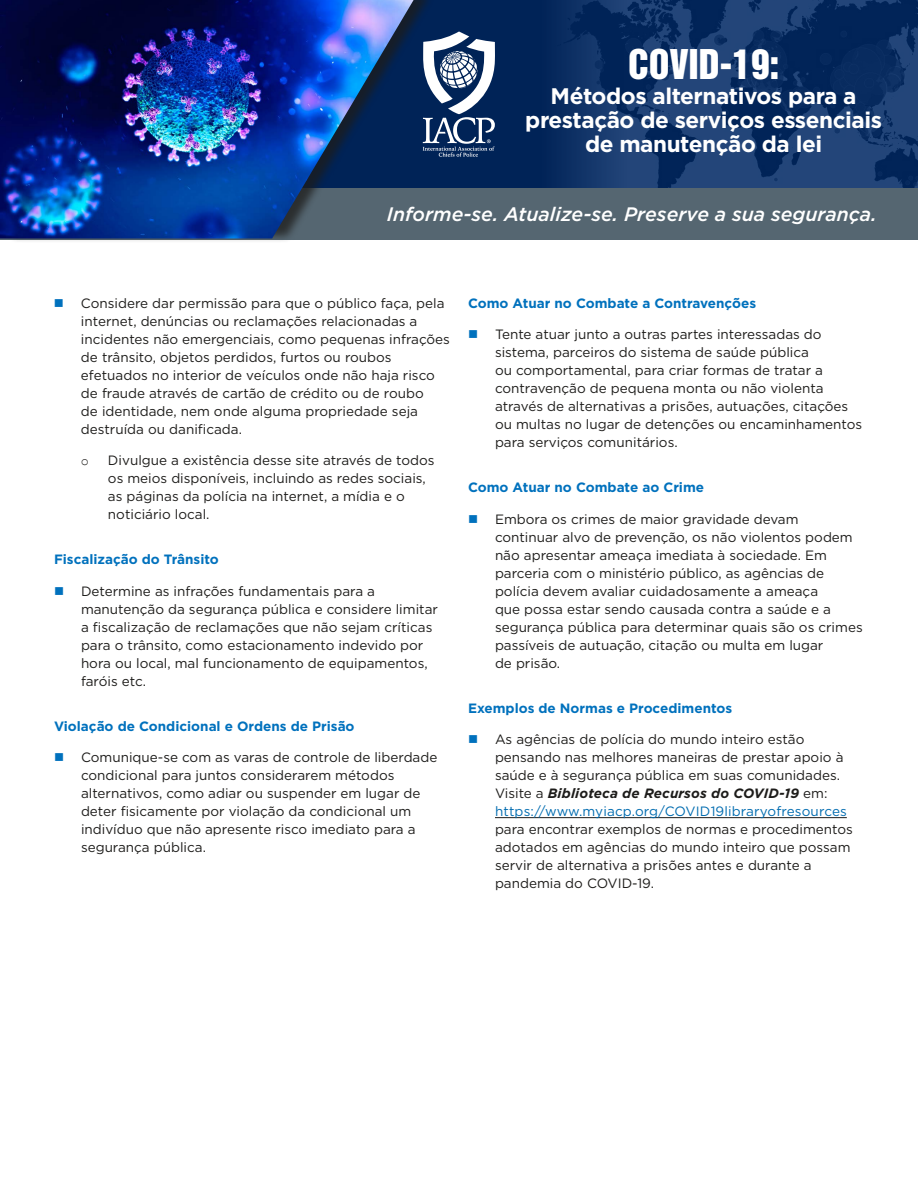
<style>
.page{position:relative;width:918px;height:1188px;background:#fff}
.page>*{position:absolute;margin:0;border:0;box-sizing:border-box;transform-origin:0 0}
.t1{font:37.5px "Helvetica Inserat LT Std";color:#fff}
.t2{font:700 22.5px/24.3px "Gotham";letter-spacing:-.02em;color:#fff;text-align:center}
.t3{font:italic 500 19.5px "Gotham";color:#fff}
.t4{font:13.5px/18px "Gotham";color:#1d1c1a}
.t5{font:700 13.5px "Gotham";color:#0071bd}
.t6{font:13.5px "Courier New";color:#1d1c1a}
.s1{color:#0071bd}
.s2{font-weight:700;font-style:italic}
.s3{color:#006cb0}
</style>
<div class="page">
<div style="left:0;top:0;width:918px;height:239px;background:#002357"></div>
<img style="left:567px;top:0;width:351px;height:188px">
<div style="left:0;top:188px;width:918px;height:51px;background:#556671"></div>
<div style="left:6px;top:0;width:429px;height:243px;background:#1d1c1a;opacity:.75"></div>
<img style="left:0;top:0;width:414px;height:238px">
<svg style="left:422px;top:32px;width:73px;height:125px"></svg>
<hr style="left:495px;top:817px;width:352px;height:1px;background:#1d1c1a">
<h1 class="t1" style="left:628px;top:42px;width:153px">COVID-19:</h1>
<h2 class="t2" style="left:525px;top:83px;width:358px">Métodos alternativos para a prestação de serviços essenciais de manutenção da lei</h2>
<h3 class="t3" style="left:387px;top:201px;width:491px">Informe-se. Atualize-se. Preserve a sua segurança.</h3>
<p class="t4" style="left:81px;top:294px;width:370px;text-indent:-27px"><span class="s1">■</span> Considere dar permissão para que o público faça, pela internet, denúncias ou reclamações relacionadas a incidentes não emergenciais, como pequenas infrações de trânsito, objetos perdidos, furtos ou roubos efetuados no interior de veículos onde não haja risco de fraude através de cartão de crédito ou de roubo<br>de identidade, nem onde alguma propriedade seja destruída ou danificada.</p>
<p class="t6" style="left:81px;top:453px;width:10px">o</p>
<p class="t4" style="left:108px;top:451px;width:328px">Divulgue a existência desse site através de todos os meios disponíveis, incluindo as redes sociais, as páginas da polícia na internet, a mídia e o noticiário local.</p>
<p class="t5" style="left:54px;top:551px;width:166px">Fiscalização do Trânsito</p>
<p class="t4" style="left:81px;top:582px;width:358px;text-indent:-27px"><span class="s1">■</span> Determine as infrações fundamentais para a manutenção da segurança pública e considere limitar a fiscalização de reclamações que não sejam críticas para o trânsito, como estacionamento indevido por hora ou local, mal funcionamento de equipamentos, faróis etc.</p>
<p class="t5" style="left:54px;top:718px;width:302px">Violação de Condicional e Ordens de Prisão</p>
<p class="t4" style="left:81px;top:748px;width:358px;text-indent:-27px"><span class="s1">■</span> Comunique-se com as varas de controle de liberdade condicional para juntos considerarem métodos alternativos, como adiar ou suspender em lugar de deter fisicamente por violação da condicional um indivíduo que não apresente risco imediato para a segurança pública.</p>
<p class="t5" style="left:468px;top:295px;width:290px">Como Atuar no Combate a Contravenções</p>
<p class="t4" style="left:495px;top:325px;width:369px;text-indent:-27px"><span class="s1">■</span> Tente atuar junto a outras partes interessadas do sistema, parceiros do sistema de saúde pública<br>ou comportamental, para criar formas de tratar a contravenção de pequena monta ou não violenta através de alternativas a prisões, autuações, citações ou multas no lugar de detenções ou encaminhamentos para serviços comunitários.</p>
<p class="t5" style="left:468px;top:479px;width:238px">Como Atuar no Combate ao Crime</p>
<p class="t4" style="left:495px;top:510px;width:369px;text-indent:-27px"><span class="s1">■</span> Embora os crimes de maior gravidade devam continuar alvo de prevenção, os não violentos podem não apresentar ameaça imediata à sociedade. Em parceria com o ministério público, as agências de polícia devem avaliar cuidadosamente a ameaça<br>que possa estar sendo causada contra a saúde e a segurança pública para determinar quais são os crimes passíveis de autuação, citação ou multa em lugar<br>de prisão.</p>
<p class="t5" style="left:468px;top:700px;width:266px">Exemplos de Normas e Procedimentos</p>
<p class="t4" style="left:495px;top:730px;width:353px;text-indent:-27px"><span class="s1">■</span> As agências de polícia do mundo inteiro estão pensando nas melhores maneiras de prestar apoio à saúde e à segurança pública em suas comunidades.<br>Visite a <span class="s2">Biblioteca de Recursos do COVID-19</span> em: <span class="s3">https://www.myiacp.org/COVID19libraryofresources</span></p>
<p class="t4" style="left:495px;top:820px;width:359px">para encontrar exemplos de normas e procedimentos adotados em agências do mundo inteiro que possam servir de alternativa a prisões antes e durante a pandemia do COVID-19.</p>
</div>
